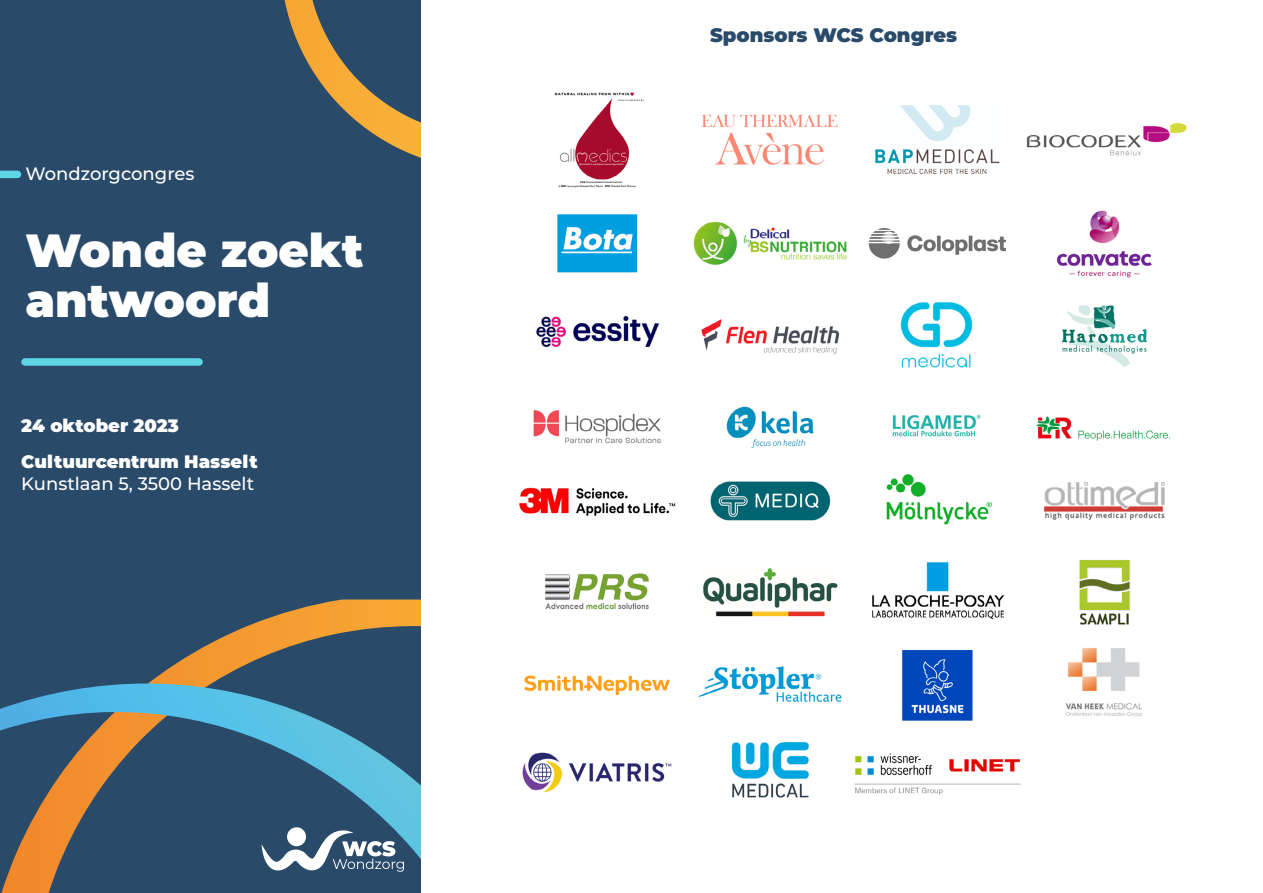
<style>
.page{position:relative;width:1263px;height:893px;background:#fff}
.page>*{position:absolute;margin:0;border:0;box-sizing:border-box;transform-origin:0 0}
.t1{font:900 46.5px/49.5px "Montserrat";color:#fff}
.t2{font:900 19.5px "Montserrat";color:#294a69}
.t3{font:500 18px "Montserrat";color:#fff}
.t4{font:900 18px/36px "Montserrat";color:#fff}
</style>
<div class="page">
<div style="left:0;top:0;width:432px;height:893px;background:#294a69"></div>
<svg style="left:149px;top:599px;width:272px;height:84px"></svg>
<svg style="left:0;top:683px;width:421px;height:210px"></svg>
<div style="left:25px;top:358px;width:174px;height:8px;background:#5cd6e6"></div>
<svg style="left:285px;top:0;width:136px;height:158px"></svg>
<svg style="left:287px;top:827px;width:19px;height:19px"></svg>
<svg style="left:261px;top:830px;width:143px;height:42px"></svg>
<div style="left:421px;top:0;width:821px;height:893px;background:#fff"></div>
<img style="left:519px;top:92px;width:668px;height:706px">
<div style="left:0;top:171px;width:18px;height:7px;background:#5cd6e5"></div>
<p class="t3" style="left:26px;top:161px;width:171px">Wondzorgcongres</p>
<h1 class="t1" style="left:26px;top:223px;width:339px">Wonde zoekt antwoord</h1>
<p class="t4" style="left:21px;top:407px;width:238px">24 oktober 2023<br>Cultuurcentrum Hasselt</p>
<p class="t3" style="left:21px;top:471px;width:234px">Kunstlaan 5, 3500 Hasselt</p>
<p class="t2" style="left:710px;top:21px;width:249px">Sponsors WCS Congres</p>
</div>
